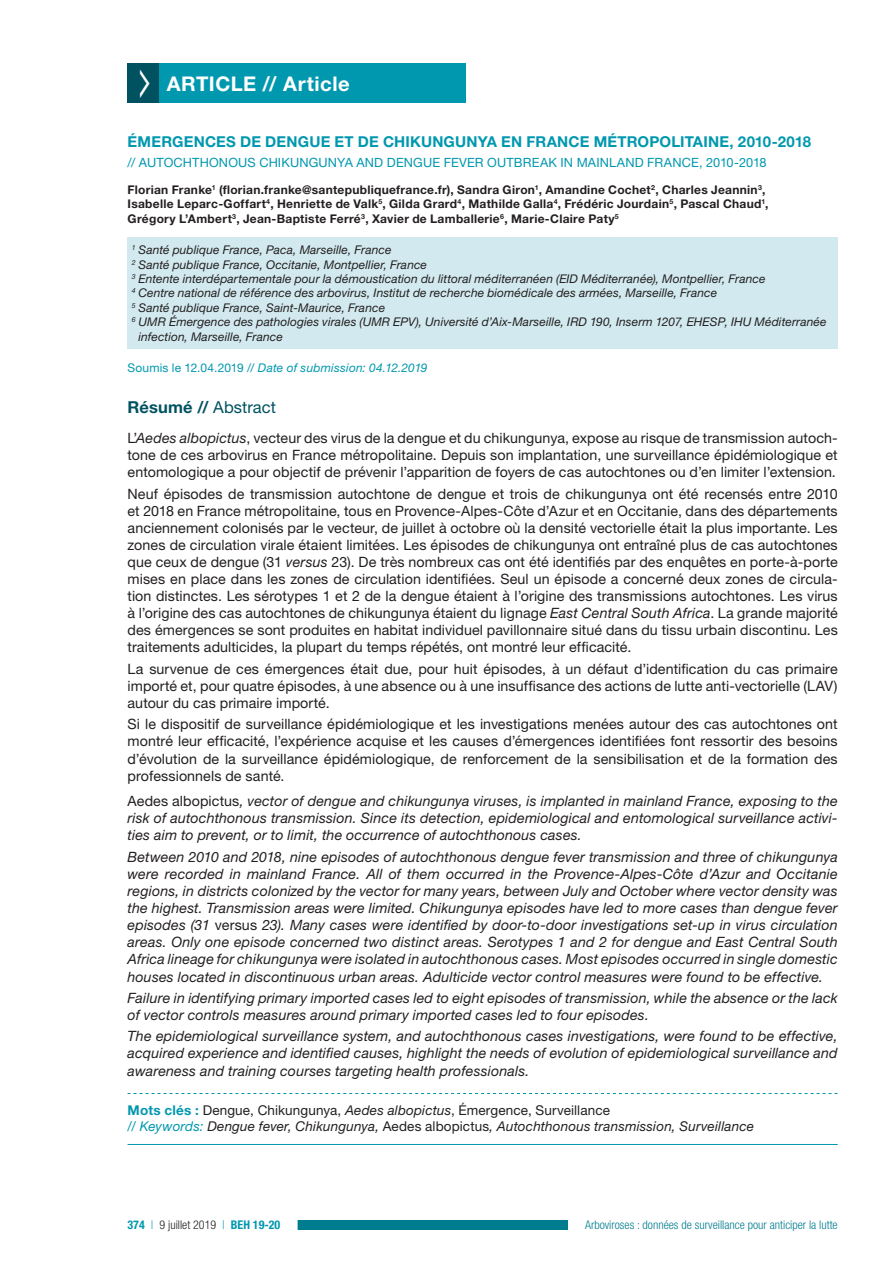
<style>
.page{position:relative;width:893px;height:1263px;background:#fff}
.page>*{position:absolute;margin:0;border:0;box-sizing:border-box;transform-origin:0 0}
.t1{font:700 20.25px "Helvetica Neue LT Std";letter-spacing:.025em;color:#fff}
.t2{font:700 16.5px "Helvetica Neue LT Std";letter-spacing:.01em;color:#005260}
.t3{font:700 15px "Helvetica Neue LT Std";letter-spacing:.01em;color:#0098af}
.t4{font:14.25px/17.1px "Helvetica Neue LT Std";letter-spacing:.005em;color:#231f20;text-align:justify}
.t5{font:italic 14.25px/17.1px "Helvetica Neue LT Std";letter-spacing:.01em;color:#231f20;text-align:justify}
.t6{font:italic 13.5px/16.2px "Helvetica Neue LT Std";letter-spacing:.01em;color:#231f20}
.t7{font:12.75px "Helvetica Neue LT Std";letter-spacing:.01em;color:#0098af}
.t8{font:italic 12px "Helvetica Neue LT Std";letter-spacing:.01em;color:#231f20}
.t9{font:700 12px/14.4px "Helvetica Neue LT Std";letter-spacing:.025em;color:#231f20}
.t10{font:300 condensed 12px "Helvetica Neue LT Std";color:#007c8f}
.t11{font:italic 12px "Helvetica Neue LT Std";letter-spacing:.015em;color:#0098af}
.t12{font:300 condensed 12px "Helvetica Neue LT Std";color:#231f20}
.s1{font-style:normal}
.s2{font-weight:400}
.s3{font-style:italic}
.s4{font-weight:700;font-style:normal;color:#0098af}
.s5{color:#0098af}
.s6{font-weight:700;color:#0098af}
</style>
<div class="page">
<div style="left:242px;top:1221px;width:596px;height:9px;background:#007c8f"></div>
<div style="left:110px;top:1219px;width:188px;height:12px;background:#fff"></div>
<div style="left:568px;top:1218px;width:287px;height:13px;background:#fff"></div>
<div style="left:159px;top:64px;width:307px;height:39px;background:#0098af"></div>
<div style="left:128px;top:237px;width:710px;height:112px;background:#d2eaef"></div>
<svg style="left:128px;top:1093px;width:710px;height:1px"></svg>
<hr style="left:128px;top:1144px;width:710px;height:1px;background:#0098af">
<div style="left:128px;top:64px;width:31px;height:39px;background:#005260"></div>
<h1 class="t1" style="left:167px;top:71px;width:184px">ARTICLE // Article</h1>
<p class="t3" style="left:128px;top:133px;width:685px">ÉMERGENCES DE DENGUE ET DE CHIKUNGUNYA EN FRANCE MÉTROPOLITAINE, 2010-2018</p>
<p class="t7" style="left:128px;top:155px;width:641px">// AUTOCHTHONOUS CHIKUNGUNYA AND DENGUE FEVER OUTBREAK IN MAINLAND FRANCE, 2010-2018</p>
<p class="t9" style="left:128px;top:182px;width:642px">Florian Franke<sup>1</sup> (florian.franke@santepubliquefrance.fr), Sandra Giron<sup>1</sup>, Amandine Cochet<sup>2</sup>, Charles Jeannin<sup>3</sup>,<br>Isabelle Leparc-Goffart<sup>4</sup>, Henriette de Valk<sup>5</sup>, Gilda Grard<sup>4</sup>, Mathilde Galla<sup>4</sup>, Frédéric Jourdain<sup>5</sup>, Pascal Chaud<sup>1</sup>,<br>Grégory L’Ambert<sup>3</sup>, Jean-Baptiste Ferré<sup>3</sup>, Xavier de Lamballerie<sup>6</sup>, Marie-Claire Paty<sup>5</sup></p>
<p class="t8" style="left:132px;top:243px;width:261px"><sup>1</sup> Santé publique France, Paca, Marseille, France</p>
<p class="t8" style="left:132px;top:257px;width:297px"><sup>2</sup> Santé publique France, Occitanie, Montpellier, France</p>
<p class="t8" style="left:132px;top:271px;width:635px"><sup>3</sup> Entente interdépartementale pour la démoustication du littoral méditerranéen (EID Méditerranée), Montpellier, France</p>
<p class="t8" style="left:132px;top:286px;width:587px"><sup>4</sup> Centre national de référence des arbovirus, Institut de recherche biomédicale des armées, Marseille, France</p>
<p class="t8" style="left:132px;top:300px;width:255px"><sup>5</sup> Santé publique France, Saint-Maurice, France</p>
<p class="t8" style="left:132px;top:315px;width:696px"><sup>6</sup> UMR Émergence des pathologies virales (UMR EPV), Université d’Aix-Marseille, IRD 190, Inserm 1207, EHESP, IHU Méditerranée</p>
<p class="t8" style="left:139px;top:329px;width:146px">infection, Marseille, France</p>
<p class="t11" style="left:128px;top:360px;width:301px"><span class="s1">Soumis le 12.04.2019 //</span> Date of submission: 04.12.2019</p>
<p class="t2" style="left:128px;top:397px;width:150px">Résumé // <span class="s2">Abstract</span></p>
<p class="t4" style="left:128px;top:429px;width:712px">L’<span class="s3">Aedes albopictus</span>, vecteur des virus de la dengue et du chikungunya, expose au risque de transmission autoch&shy;tone de ces arbovirus en France métropolitaine. Depuis son implantation, une surveillance épidémiologique et entomologique a pour objectif de prévenir l’apparition de foyers de cas autochtones ou d’en limiter l’extension.</p>
<p class="t4" style="left:128px;top:485px;width:712px">Neuf épisodes de transmission autochtone de dengue et trois de chikungunya ont été recensés entre 2010 et 2018 en France métropolitaine, tous en Provence-Alpes-Côte d’Azur et en Occitanie, dans des départements anciennement colonisés par le vecteur, de juillet à octobre où la densité vectorielle était la plus importante. Les zones de circulation virale étaient limitées. Les épisodes de chikungunya ont entraîné plus de cas autochtones que ceux de dengue (31 <span class="s3">versus</span> 23). De très nombreux cas ont été identifiés par des enquêtes en porte-à-porte mises en place dans les zones de circulation identifiées. Seul un épisode a concerné deux zones de circula&shy;tion distinctes. Les sérotypes 1 et 2 de la dengue étaient à l’origine des transmissions autochtones. Les virus à l’origine des cas autochtones de chikungunya étaient du lignage <span class="s3">East Central South Africa</span>. La grande majorité des émergences se sont produites en habitat individuel pavillonnaire situé dans du tissu urbain discontinu. Les traitements adulticides, la plupart du temps répétés, ont montré leur efficacité.</p>
<p class="t4" style="left:128px;top:660px;width:712px">La survenue de ces émergences était due, pour huit épisodes, à un défaut d’identification du cas primaire importé et, pour quatre épisodes, à une absence ou à une insuffisance des actions de lutte anti-vectorielle (LAV) autour du cas primaire importé.</p>
<p class="t4" style="left:128px;top:715px;width:712px">Si le dispositif de surveillance épidémiologique et les investigations menées autour des cas autochtones ont montré leur efficacité, l’expérience acquise et les causes d’émergences identifiées font ressortir des besoins d’évolution de la surveillance épidémiologique, de renforcement de la sensibilisation et de la formation des professionnels de santé.</p>
<p class="t5" style="left:128px;top:792px;width:712px"><span class="s1">Aedes albopictus</span>, vector of dengue and chikungunya viruses, is implanted in mainland France, exposing to the risk of autochthonous transmission. Since its detection, epidemiological and entomological surveillance activi&shy;ties aim to prevent, or to limit, the occurrence of autochthonous cases.</p>
<p class="t5" style="left:128px;top:848px;width:712px">Between 2010 and 2018, nine episodes of autochthonous dengue fever transmission and three of chikungunya were recorded in mainland France. All of them occurred in the Provence-Alpes-Côte d’Azur and Occitanie regions, in districts colonized by the vector for many years, between July and October where vector density was the highest. Transmission areas were limited. Chikungunya episodes have led to more cases than dengue fever episodes (31 <span class="s1">versus</span> 23). Many cases were identified by door-to-door investigations set-up in virus circulation areas. Only one episode concerned two distinct areas. Serotypes 1 and 2 for dengue and East Central South Africa lineage for chikungunya were isolated in autochthonous cases. Most episodes occurred in single domestic houses located in discontinuous urban areas. Adulticide vector control measures were found to be effective.</p>
<p class="t5" style="left:128px;top:989px;width:712px">Failure in identifying primary imported cases led to eight episodes of transmission, while the absence or the lack of vector controls measures around primary imported cases led to four episodes.</p>
<p class="t5" style="left:128px;top:1027px;width:712px">The epidemiological surveillance system, and autochthonous cases investigations, were found to be effective, acquired experience and identified causes, highlight the needs of evolution of epidemiological surveillance and awareness and training courses targeting health professionals.</p>
<p class="t6" style="left:128px;top:1102px;width:628px"><span class="s4">Mots clés :</span> <span class="s1">Dengue, Chikungunya,</span> Aedes albopictus<span class="s1">, Émergence, Surveillance<br></span><span class="s5">// Keywords:</span> Dengue fever, Chikungunya, <span class="s1">Aedes albopictus</span>, Autochthonous transmission, Surveillance</p>
<p class="t12" style="left:128px;top:1218px;width:154px"><span class="s6">374</span> <span class="s5">|</span> 9 juillet 2019 <span class="s5">|</span> <span class="s6">BEH 19-20</span></p>
<p class="t10" style="left:585px;top:1218px;width:254px">Arboviroses : données de surveillance pour anticiper la lutte</p>
</div>
